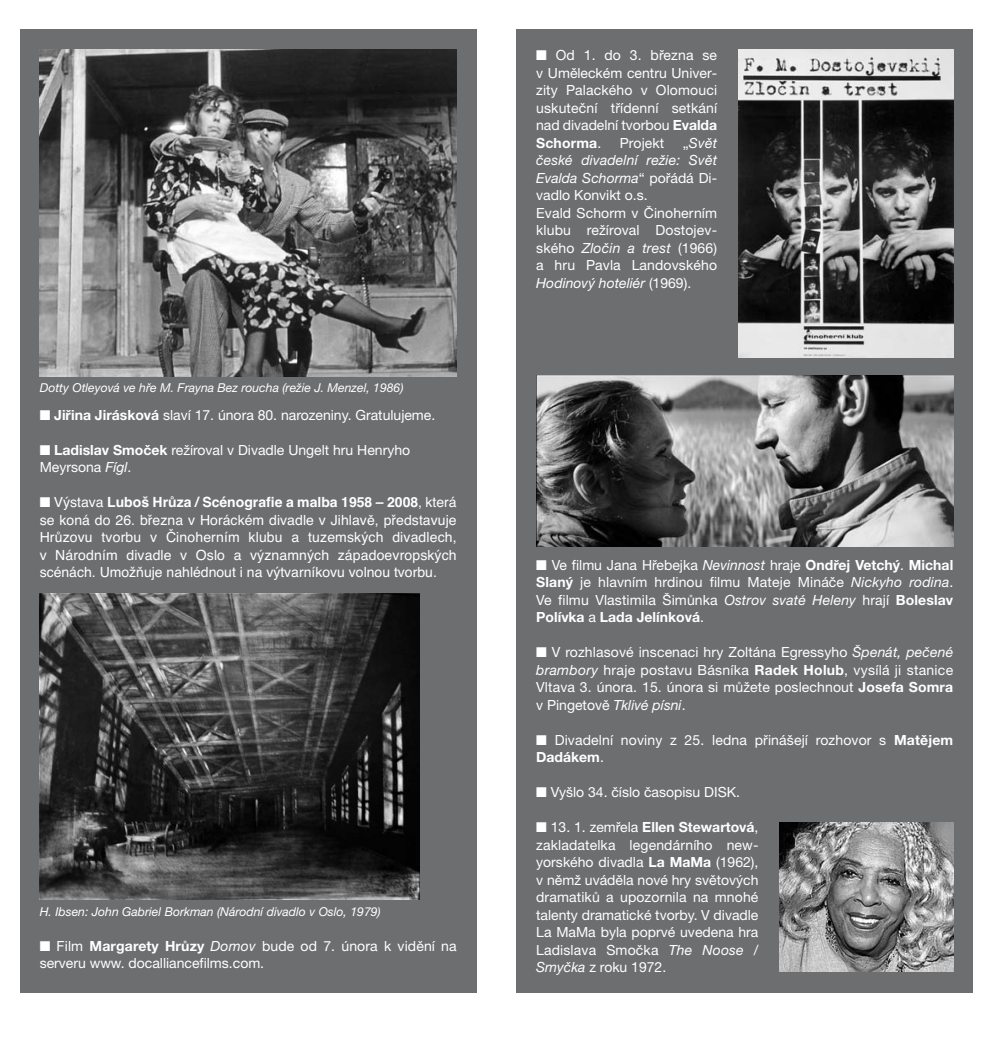
<style>
.page{position:relative;width:993px;height:1042px;background:#fff}
.page>*{position:absolute;margin:0;border:0;box-sizing:border-box;transform-origin:0 0}
.t1{font:14px/17.5px "Helvetica Neue CE";letter-spacing:.01em;color:#fff}
.t2{font:14px/17.5px "Helvetica";color:#fff;text-align:justify}
.t3{font:italic 12.25px "Helvetica Neue CE";color:#fff}
.s1{font-weight:700}
.s2{font-style:italic}
</style>
<div class="page">
<div style="left:20px;top:30px;width:456px;height:963px;background:#6d6e70"></div>
<div style="left:516px;top:30px;width:456px;height:963px;background:#6d6e70"></div>
<img style="left:40px;top:594px;width:379px;height:305px">
<img style="left:536px;top:375px;width:416px;height:171px">
<img style="left:40px;top:50px;width:416px;height:326px">
<img style="left:779px;top:822px;width:173px;height:150px">
<img style="left:738px;top:50px;width:214px;height:307px">
<p class="t3" style="left:40px;top:383px;width:365px">Dotty Otleyová ve hře M. Frayna Bez roucha (režie J. Menzel, 1986)</p>
<p class="t1" style="left:40px;top:407px;width:397px">■ <span class="s1">Jiřina Jirásková</span> slaví 17. února 80. narozeniny. Gratulujeme.</p>
<p class="t1" style="left:40px;top:442px;width:372px">■ <span class="s1">Ladislav Smoček</span> režíroval v Divadle Ungelt hru Henryho<br>Meyrsona <span class="s2">Fígl</span>.</p>
<p class="t2" style="left:40px;top:495px;width:418px">■ Výstava <span class="s1">Luboš Hrůza / Scénografie a malba 1958 – 2008</span>, která se koná do 26. března v Horáckém divadle v Jihlavě, představuje Hrůzovu tvorbu v Činoherním klubu a tuzemských divadlech, v Národním divadle v Oslo a významných západoevropských scénách. Umožňuje nahlédnout i na výtvarníkovu volnou tvorbu.</p>
<p class="t3" style="left:40px;top:908px;width:342px">H. Ibsen: John Gabriel Borkman (Národní divadlo v Oslo, 1979)</p>
<p class="t1" style="left:40px;top:938px;width:418px">■ Film <span class="s1">Margarety Hrůzy</span> <span class="s2">Domov</span> bude od 7. února k vidění na serveru www. docalliancefilms.com.</p>
<p class="t1" style="left:536px;top:48px;width:182px;text-align:justify">■ Od 1. do 3. března se v Uměleckém centru Univer - zity Palackého v Olomouci uskuteční třídenní setkání nad divadelní tvorbou <span class="s1">Evalda Schorma</span>.</p>
<p class="t1" style="left:536px;top:135px;width:182px;text-indent:147px">„<span class="s2">Svět české divadelní režie: Svět<br>Evalda Schorma</span>“ pořádá Di&shy;vadlo Konvikt o.s.<br>Evald Schorm v Činoherním klubu režíroval Dostojev - ského <span class="s2">Zločin a trest</span> (1966) a hru Pavla Landovského<br><span class="s2">Hodinový hoteliér</span> (1969).</p>
<p class="t1" style="left:619px;top:135px;width:46px">Projekt</p>
<p class="t1" style="left:536px;top:557px;width:418px;text-align:justify">■ Ve filmu Jana Hřebejka <span class="s2">Nevinnost</span> hraje <span class="s1">Ondřej Vetchý</span>. <span class="s1">Michal Slaný</span> je hlavním hrdinou filmu Mateje Mináče <span class="s2">Nickyho rodina</span>.<br>Ve filmu Vlastimila Šimůnka <span class="s2">Ostrov svaté Heleny</span> hrají <span class="s1">Boleslav Polívka</span> a <span class="s1">Lada Jelínková</span>.</p>
<p class="t1" style="left:536px;top:645px;width:418px;text-align:justify">■ V rozhlasové inscenaci hry Zoltána Egressyho <span class="s2">Špenát, pečené brambory</span> hraje postavu Básníka <span class="s1">Radek Holub</span>, vysílá ji stanice Vltava 3. února. 15. února si můžete poslechnout <span class="s1">Josefa Somra </span>v Pingetově <span class="s2">Tklivé písni</span>.</p>
<p class="t1" style="left:536px;top:732px;width:418px">■ Divadelní noviny z 25. ledna přinášejí rozhovor s <span class="s1">Matějem<br>Dadákem</span>.</p>
<p class="t1" style="left:536px;top:785px;width:205px">■ Vyšlo 34. číslo časopisu DISK.</p>
<p class="t1" style="left:536px;top:820px;width:224px;text-align:justify">■ 13. 1. zemřela <span class="s1">Ellen Stewartová</span>, zakladatelka l egendárního new - yorského divadla <span class="s1">La MaMa</span> (1962), v němž uváděla nové hry světových dramatiků a upozornila na mnohé talenty dramatické tvorby. V divadle La MaMa byla poprvé uvedena hra Ladislava Smočka <span class="s2">The Noose / Smyčka</span> z roku 1972.</p>
</div>
